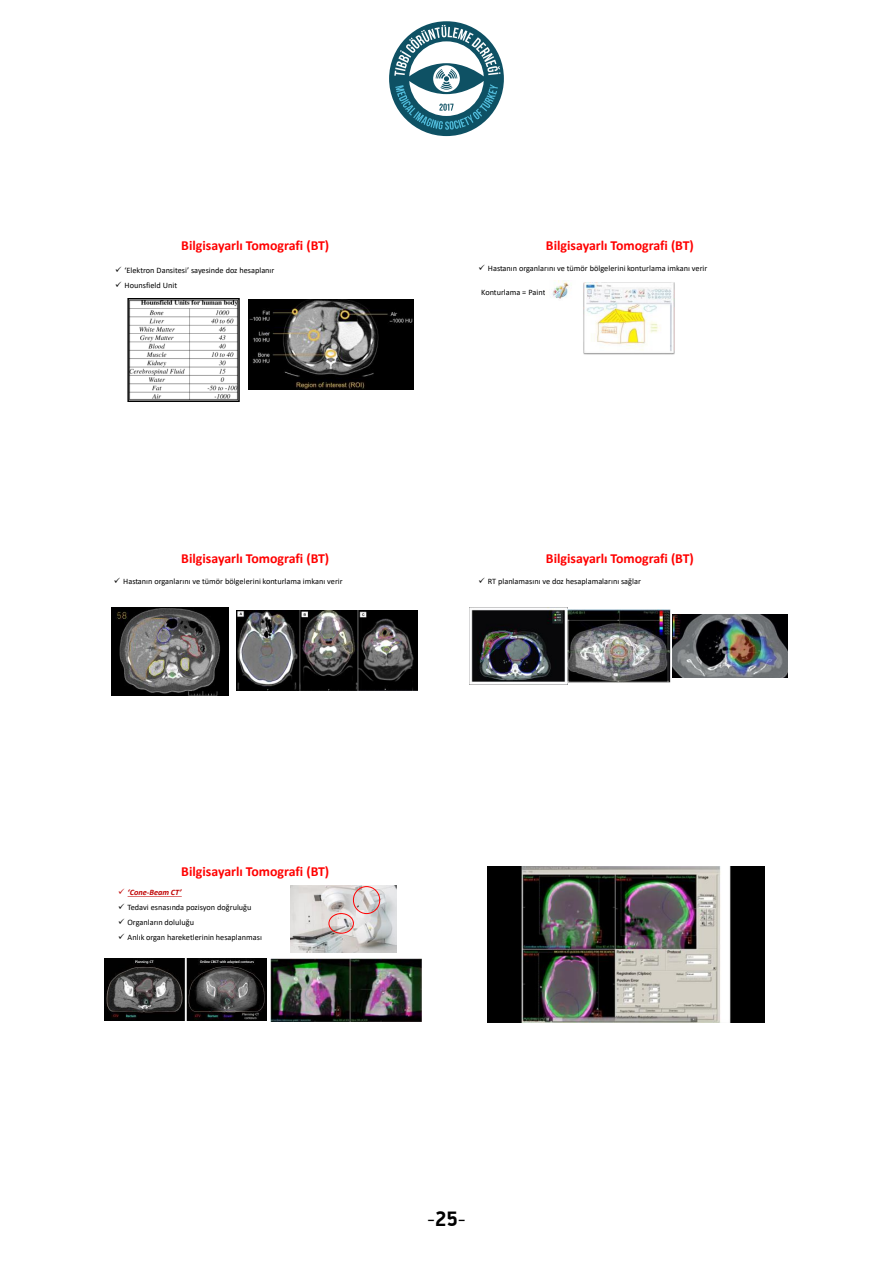
<style>
.page{position:relative;width:893px;height:1263px;background:#fff}
.page>*{position:absolute;margin:0;border:0;box-sizing:border-box;transform-origin:0 0}
.t1{font:300 21px "PF Din Display Pro";color:#000}
.t2{font:700 13.8px "Calibri";color:#f00}
.t3{font:8.25px "Calibri";color:#000}
.t4{font:italic 700 8.25px "Calibri";color:#c00000}
.s1{font-weight:700}
</style>
<div class="page">
<svg style="left:389px;top:21px;width:115px;height:115px"></svg>
<svg style="left:127px;top:298px;width:113px;height:104px"></svg>
<img style="left:248px;top:299px;width:165px;height:90px">
<img style="left:552px;top:280px;width:17px;height:19px">
<img style="left:583px;top:282px;width:92px;height:73px">
<img style="left:111px;top:608px;width:118px;height:88px">
<img style="left:236px;top:610px;width:181px;height:80px">
<img style="left:469px;top:607px;width:99px;height:77px">
<img style="left:568px;top:609px;width:103px;height:74px">
<img style="left:673px;top:615px;width:114px;height:62px">
<svg style="left:128px;top:896px;width:54px;height:1px"></svg>
<img style="left:290px;top:885px;width:106px;height:67px">
<div style="left:329px;top:913px;width:25px;height:20px;border:1px solid #f00;border-radius:50%"></div>
<div style="left:353px;top:886px;width:27px;height:28px;border:1px solid #f00;border-radius:50%"></div>
<img style="left:104px;top:958px;width:163px;height:62px">
<img style="left:270px;top:958px;width:151px;height:64px">
<img style="left:487px;top:866px;width:277px;height:156px">
<h2 class="t2" style="left:181px;top:235px;width:149px">Bilgisayarlı Tomografi (BT)</h2>
<p class="t3" style="left:115px;top:265px;width:161px">✓ ‘Elektron Dansitesi’ sayesinde doz hesaplanır</p>
<p class="t3" style="left:115px;top:280px;width:64px">✓ Hounsfield Unit</p>
<h2 class="t2" style="left:181px;top:548px;width:149px">Bilgisayarlı Tomografi (BT)</h2>
<p class="t3" style="left:114px;top:576px;width:230px">✓ Hastanın organlarını ve tümör bölgelerini konturlama imkanı verir</p>
<h2 class="t2" style="left:546px;top:235px;width:149px">Bilgisayarlı Tomografi (BT)</h2>
<p class="t3" style="left:478px;top:263px;width:230px">✓ Hastanın organlarını ve tümör bölgelerini konturlama imkanı verir</p>
<p class="t3" style="left:481px;top:286px;width:66px">Konturlama = Paint</p>
<h2 class="t2" style="left:546px;top:548px;width:149px">Bilgisayarlı Tomografi (BT)</h2>
<p class="t3" style="left:478px;top:576px;width:164px">✓ RT planlamasını ve doz hesaplamalarını sağlar</p>
<h2 class="t2" style="left:181px;top:861px;width:149px">Bilgisayarlı Tomografi (BT)</h2>
<p class="t4" style="left:118px;top:887px;width:65px">✓ ‘Cone-Beam CT’</p>
<p class="t3" style="left:118px;top:902px;width:135px">✓ Tedavi esnasında pozisyon doğruluğu</p>
<p class="t3" style="left:118px;top:917px;width:77px">✓ Organların doluluğu</p>
<p class="t3" style="left:118px;top:932px;width:145px">✓ Anlık organ hareketlerinin hesaplanması</p>
<h1 class="t1" style="left:427px;top:1206px;width:40px">-<span class="s1">25</span>-</h1>
</div>
